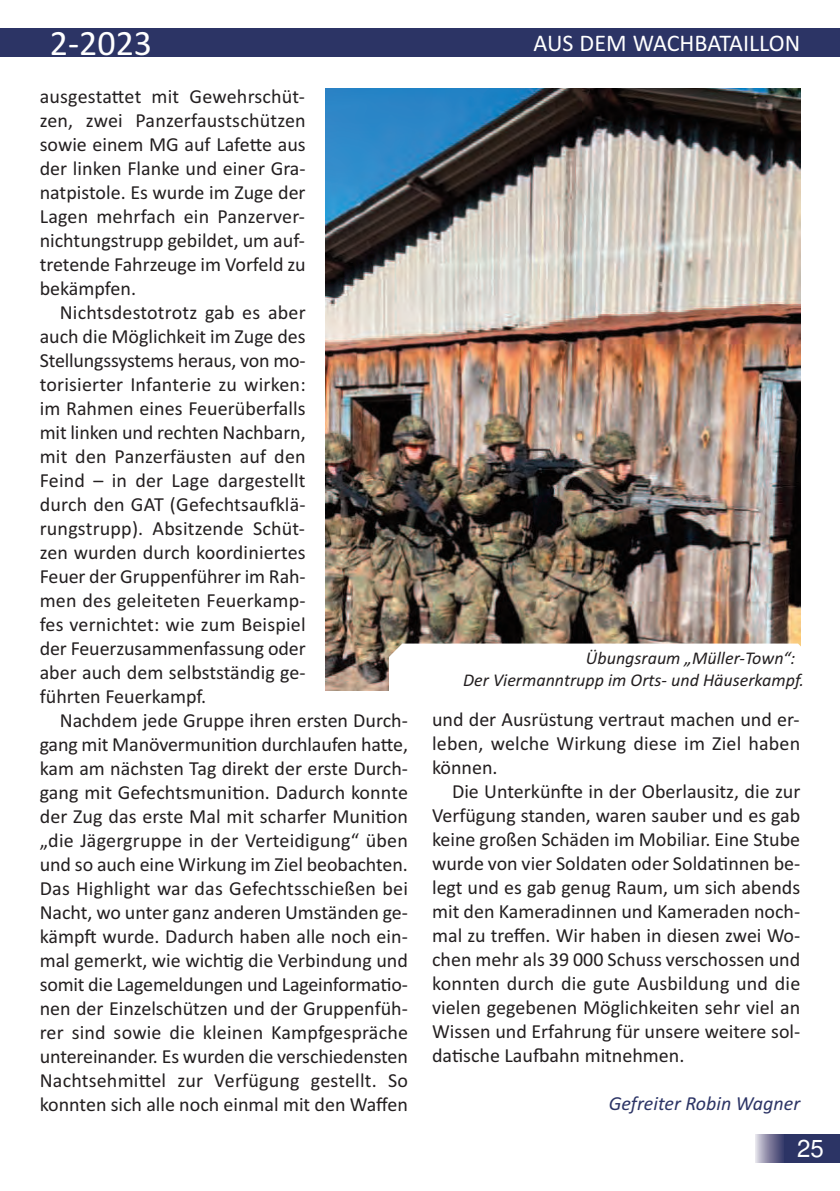
<style>
.page{position:relative;width:840px;height:1191px;background:#fff}
.page>*{position:absolute;margin:0;border:0;box-sizing:border-box;transform-origin:0 0}
.t1{font:24px "Arial";color:#fff}
.t2{font:17.6px "Calibri";color:#fff}
.t3{font:11.8px "Calibri";color:#fff}
.t4{font:9.8px "Calibri";color:#231f20}
.t5{font:9.8px "Calibri";letter-spacing:.02em;color:#231f20}
.t6{font:9.8px "Calibri";letter-spacing:-.02em;color:#231f20}
.t7{font:italic 9.8px "Calibri";color:#2c3465}
.t8{font:italic 8.8px "Calibri";color:#231f20}
</style>
<div class="page">
<div style="left:0;top:28px;width:839px;height:29px;background:#2c3465"></div>
<div style="left:782px;top:1134px;width:57px;height:28px;background:#2c3465"></div>
<div style="left:754px;top:1134px;width:28px;height:28px;background:linear-gradient(to right,#e5e1e9,#42416f)"></div>
<img style="left:325px;top:89px;width:474px;height:601px">
<svg style="left:389px;top:643px;width:412px;height:47px"></svg>
<h2 class="t2" style="left:50px;top:39px;width:104px">2-2023</h2>
<p class="t3" style="left:533px;top:40px;width:268px">AUS(DEM(WACHBATAILLON</p>
<p class="t5" style="left:40px;top:94px;width:267px">ausgestatet mit Gewehrschüt-</p>
<p class="t4" style="left:40px;top:118px;width:35px">zen,</p>
<p class="t4" style="left:86px;top:118px;width:38px">zwei</p>
<p class="t5" style="left:135px;top:118px;width:171px">Panzerfaustschützen</p>
<p class="t4" style="left:40px;top:142px;width:267px">sowie einem MG auf Lafete aus</p>
<p class="t4" style="left:40px;top:166px;width:267px">der linken Flanke und einer Gra-</p>
<p class="t4" style="left:40px;top:190px;width:267px">natpistole. Es wurde im Zuge der</p>
<p class="t5" style="left:40px;top:214px;width:267px">Lagen mehrfach ein Panzerver-</p>
<p class="t4" style="left:40px;top:238px;width:267px">nichtungstrupp gebildet, um auf-</p>
<p class="t4" style="left:40px;top:262px;width:267px">tretende Fahrzeuge im Vorfeld zu</p>
<p class="t4" style="left:40px;top:286px;width:98px">bekämpfen.</p>
<p class="t5" style="left:60px;top:310px;width:247px">Nichtsdestotrotz gab es aber</p>
<p class="t4" style="left:40px;top:334px;width:267px">auch die Möglichkeit im Zuge des</p>
<p class="t6" style="left:40px;top:358px;width:267px">Stellungssystems heraus, von mo-</p>
<p class="t5" style="left:40px;top:382px;width:267px">torisierter Infanterie zu wirken:</p>
<p class="t4" style="left:40px;top:406px;width:267px">im Rahmen eines Feuerüberfalls</p>
<p class="t4" style="left:40px;top:430px;width:267px">mit linken und rechten Nachbarn,</p>
<p class="t5" style="left:40px;top:454px;width:267px">mit den Panzerfäusten auf den</p>
<p class="t5" style="left:40px;top:478px;width:267px">Feind 3 in der Lage dargestellt</p>
<p class="t5" style="left:40px;top:502px;width:267px">durch den GAT (Gefechtsauolä-</p>
<p class="t5" style="left:40px;top:526px;width:267px">rungstrupp). Absitzende Schüt-</p>
<p class="t4" style="left:40px;top:550px;width:267px">zen wurden durch koordiniertes</p>
<p class="t4" style="left:40px;top:574px;width:267px">Feuer der Gruppenführer im Rah-</p>
<p class="t5" style="left:40px;top:598px;width:267px">men des geleiteten Feuerkamp-</p>
<p class="t5" style="left:40px;top:622px;width:267px">fes vernichtet: wie zum Beispiel</p>
<p class="t4" style="left:40px;top:646px;width:267px">der Feuerzusammenfassung oder</p>
<p class="t4" style="left:40px;top:670px;width:267px">aber auch dem selbstständig ge-</p>
<p class="t4" style="left:40px;top:694px;width:168px">führten Feuerkampf.</p>
<p class="t4" style="left:60px;top:718px;width:349px">Nachdem jede Gruppe ihren ersten Durch-</p>
<p class="t4" style="left:40px;top:742px;width:369px">gang mit Manövermuni}on durchlaufen hate,</p>
<p class="t4" style="left:40px;top:766px;width:369px">kam am nächsten Tag direkt der erste Durch-</p>
<p class="t4" style="left:40px;top:790px;width:369px">gang mit Gefechtsmuni}on. Dadurch konnte</p>
<p class="t4" style="left:40px;top:814px;width:369px">der Zug das erste Mal mit scharfer Muni}on</p>
<p class="t5" style="left:40px;top:838px;width:369px">&gt;die Jägergruppe in der Verteidigung&lt; üben</p>
<p class="t4" style="left:40px;top:862px;width:369px">und so auch eine Wirkung im Ziel beobachten.</p>
<p class="t5" style="left:40px;top:886px;width:369px">Das Highlight war das Gefechtsschießen bei</p>
<p class="t4" style="left:40px;top:910px;width:369px">Nacht, wo unter ganz anderen Umständen ge-</p>
<p class="t4" style="left:40px;top:934px;width:369px">kämpv wurde. Dadurch haben alle noch ein-</p>
<p class="t4" style="left:40px;top:958px;width:369px">mal gemerkt, wie wich}g die Verbindung und</p>
<p class="t6" style="left:40px;top:982px;width:369px">somit die Lagemeldungen und Lageinforma}o-</p>
<p class="t4" style="left:40px;top:1006px;width:369px">nen der Einzelschützen und der Gruppenfüh-</p>
<p class="t5" style="left:40px;top:1030px;width:369px">rer sind sowie die kleinen Kampfgespräche</p>
<p class="t4" style="left:40px;top:1054px;width:369px">untereinander. Es wurden die verschiedensten</p>
<p class="t5" style="left:40px;top:1078px;width:369px">Nachtsehmitel zur Verfügung gestellt. So</p>
<p class="t4" style="left:40px;top:1102px;width:369px">konnten sich alle noch einmal mit den Waûen</p>
<p class="t8" style="left:585px;top:656px;width:211px">Übungsraum &gt;Müller-Town&lt;:</p>
<p class="t8" style="left:463px;top:677px;width:342px">Der Viermanntrupp im Orts- und Häuserkampf.</p>
<p class="t4" style="left:432px;top:716px;width:369px">und der Ausrüstung vertraut machen und er-</p>
<p class="t5" style="left:432px;top:740px;width:369px">leben, welche Wirkung diese im Ziel haben</p>
<p class="t4" style="left:432px;top:764px;width:67px">können.</p>
<p class="t4" style="left:452px;top:788px;width:349px">Die Unterkünve in der Oberlausitz, die zur</p>
<p class="t4" style="left:432px;top:812px;width:369px">Verfügung standen, waren sauber und es gab</p>
<p class="t4" style="left:432px;top:836px;width:369px">keine großen Schäden im Mobiliar. Eine Stube</p>
<p class="t4" style="left:432px;top:860px;width:369px">wurde von vier Soldaten oder Solda}nnen be-</p>
<p class="t4" style="left:432px;top:884px;width:369px">legt und es gab genug Raum, um sich abends</p>
<p class="t4" style="left:432px;top:908px;width:369px">mit den Kameradinnen und Kameraden noch-</p>
<p class="t4" style="left:432px;top:932px;width:369px">mal zu treûen. Wir haben in diesen zwei Wo-</p>
<p class="t4" style="left:432px;top:956px;width:369px">chen mehr als 39 000 Schuss verschossen und</p>
<p class="t5" style="left:432px;top:980px;width:369px">konnten durch die gute Ausbildung und die</p>
<p class="t4" style="left:432px;top:1004px;width:369px">vielen gegebenen Möglichkeiten sehr viel an</p>
<p class="t4" style="left:432px;top:1028px;width:369px">Wissen und Erfahrung für unsere weitere sol-</p>
<p class="t4" style="left:432px;top:1052px;width:254px">da}sche Laufahn mitnehmen.</p>
<p class="t7" style="left:608px;top:1100px;width:193px">Gefreiter Robin Wagner</p>
<h1 class="t1" style="left:796px;top:1139px;width:28px">25</h1>
</div>
